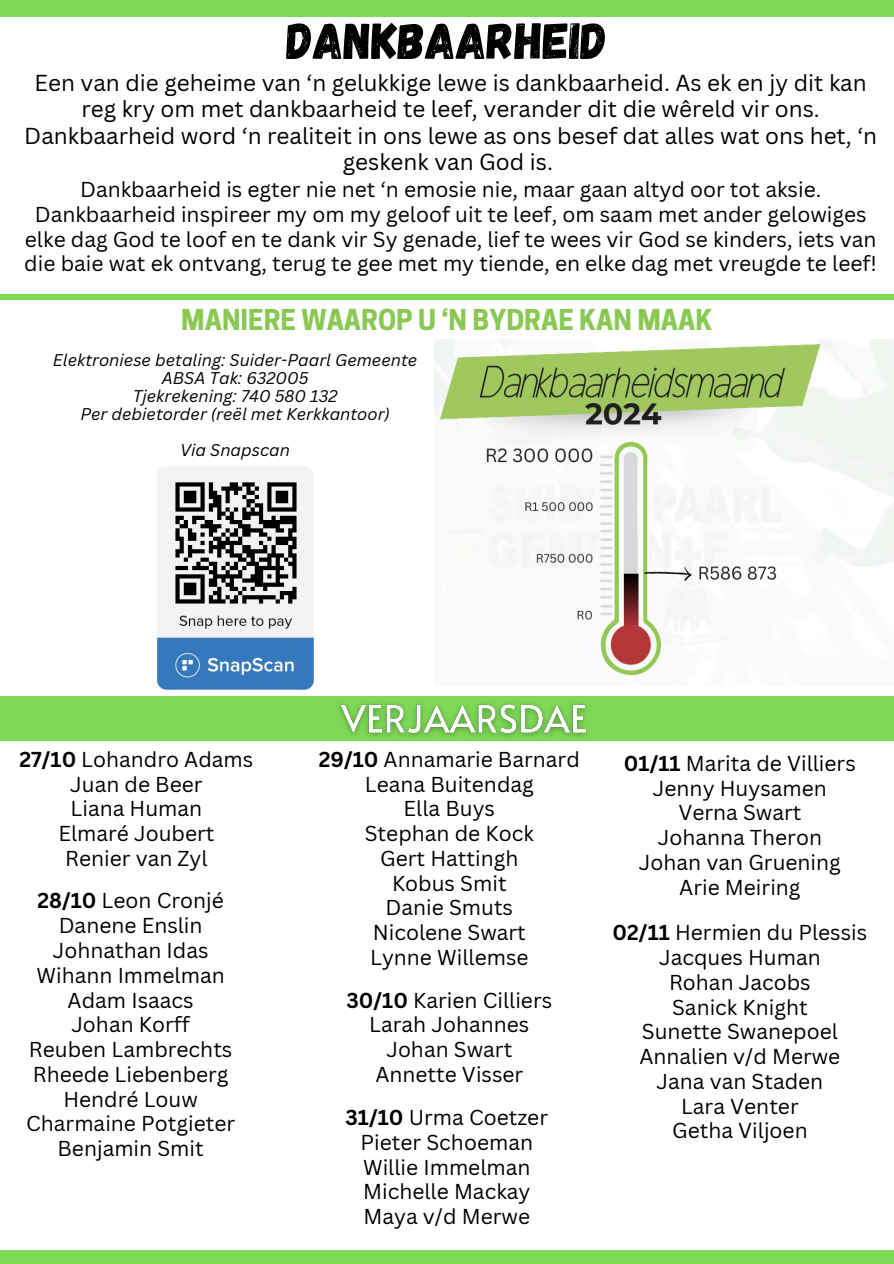
<style>
.page{position:relative;width:894px;height:1264px;background:#fff}
.page>*{position:absolute;margin:0;border:0;box-sizing:border-box;transform-origin:0 0}
.t1{font:51px "Gagalin";color:#000}
.t2{font:700 27px "Cooper Hewitt";color:#89c953}
.t3{font:22.5px/26.5px "Canva Sans";color:#000;text-align:center}
.t4{font:21px/24.8px "Canva Sans";color:#000;text-align:center}
.t5{font:italic 16.5px "Canva Sans";color:#000}
.s1{font-weight:700}
</style>
<div class="page">
<div style="left:0;top:696px;width:893px;height:44px;background:#7ed957"></div>
<div style="left:0;top:1250px;width:893px;height:13px;background:#7ed957"></div>
<img style="left:157px;top:466px;width:157px;height:224px">
<div style="left:0;top:0;width:893px;height:16px;background:#7ed957"></div>
<div style="left:0;top:294px;width:893px;height:6px;background:#7ed957"></div>
<img style="left:434px;top:339px;width:459px;height:337px">
<img style="left:330px;top:703px;width:267px;height:38px">
<p class="t1" style="left:286px;top:8px;width:322px">DANKBAARHEID</p>
<p class="t3" style="left:24px;top:69px;width:854px">Een van die geheime van ‘n gelukkige lewe is dankbaarheid. As ek en jy dit kan reg kry om met dankbaarheid te leef, verander dit die wêreld vir ons.<br>Dankbaarheid word ‘n realiteit in ons lewe as ons besef dat alles wat ons het, ‘n geskenk van God is.</p>
<p class="t4" style="left:24px;top:177px;width:854px">Dankbaarheid is egter nie net ‘n emosie nie, maar gaan altyd oor tot aksie.<br>Dankbaarheid inspireer my om my geloof uit te leef, om saam met ander gelowiges elke dag God te loof en te dank vir Sy genade, lief te wees vir God se kinders, iets van die baie wat ek ontvang, terug te gee met my tiende, en elke dag met vreugde te leef!</p>
<h4 class="t2" style="left:181px;top:310px;width:532px">MANIERE WAAROP U ‘N BYDRAE KAN MAAK</h4>
<h4 class="t5" style="left:53px;top:348px;width:366px">Elektroniese betaling: Suider-Paarl Gemeente</h4>
<h4 class="t5" style="left:162px;top:366px;width:148px">ABSA Tak: 632005</h4>
<h4 class="t5" style="left:133px;top:384px;width:206px">Tjekrekening: 740 580 132</h4>
<h4 class="t5" style="left:80px;top:402px;width:311px">Per debietorder (reël met Kerkkantoor)</h4>
<h4 class="t5" style="left:180px;top:438px;width:111px">Via Snapscan</h4>
<h4 class="t4" style="left:19px;top:746px;width:235px"><span class="s1">27/10</span> Lohandro Adams<br>Juan de Beer<br>Liana Human<br>Elmaré Joubert<br>Renier van Zyl</h4>
<p class="t4" style="left:26px;top:887px;width:210px"><span class="s1">28/10</span> Leon Cronjé<br>Danene Enslin<br>Johnathan Idas<br>Wihann Immelman<br>Adam Isaacs<br>Johan Korff<br>Reuben Lambrechts<br>Rheede Liebenberg<br>Hendré Louw<br>Charmaine Potgieter<br>Benjamin Smit</p>
<p class="t4" style="left:319px;top:746px;width:262px"><span class="s1">29/10</span> Annamarie Barnard<br>Leana Buitendag<br>Ella Buys<br>Stephan de Kock<br>Gert Hattingh<br>Kobus Smit<br>Danie Smuts<br>Nicolene Swart<br>Lynne Willemse</p>
<h3 class="t4" style="left:346px;top:986px;width:207px"><span class="s1">30/10</span> Karien Cilliers<br>Larah Johannes<br>Johan Swart<br>Annette Visser</h3>
<p class="t4" style="left:345px;top:1104px;width:204px"><span class="s1">31/10</span> Urma Coetzer<br>Pieter Schoeman<br>Willie Immelman<br>Michelle Mackay<br>Maya v/d Merwe</p>
<p class="t4" style="left:623px;top:750px;width:233px"><span class="s1">01/11</span> Marita de Villiers<br>Jenny Huysamen<br>Verna Swart<br>Johanna Theron<br>Johan van Gruening<br>Arie Meiring</p>
<h4 class="t4" style="left:612px;top:919px;width:256px"><span class="s1">02/11</span> Hermien du Plessis<br>Jacques Human<br>Rohan Jacobs<br>Sanick Knight<br>Sunette Swanepoel<br>Annalien v/d Merwe<br>Jana van Staden<br>Lara Venter<br>Getha Viljoen</h4>
</div>
